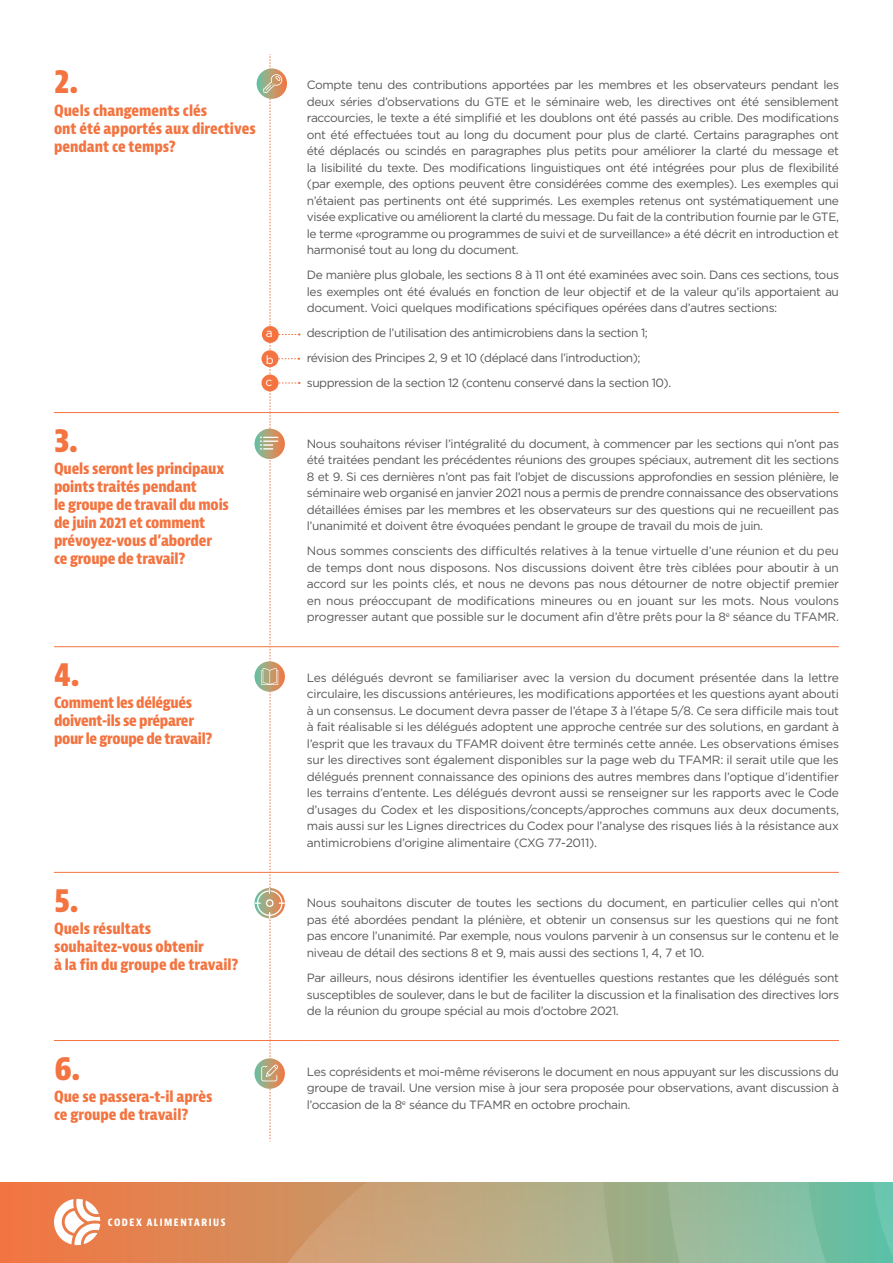
<style>
.page{position:relative;width:893px;height:1263px;background:#fff}
.page>*{position:absolute;margin:0;border:0;box-sizing:border-box;transform-origin:0 0}
.Questions{font:700 condensed 33px "Bernina Sans";color:#f37440}
.Questions-2{font:700 condensed 15px/18px "Bernina Sans";letter-spacing:-.01em;color:#f37440}
.t1{font:12px/16.5px "Gotham";letter-spacing:-.03em;color:#57585a;text-align:justify}
.t2{font:12px "Gotham";color:#fff}
.t3{font:700 condensed 9.9px "Bernina Sans";letter-spacing:.155em;color:#fff}
</style>
<div class="page">
<svg style="left:0;top:1182px;width:646px;height:81px;background:#dc8453"></svg>
<svg style="left:54px;top:1199px;width:46px;height:46px"></svg>
<svg style="left:180px;top:1141px;width:435px;height:122px"></svg>
<svg style="left:646px;top:1182px;width:214px;height:81px;background:#89bb9d"></svg>
<svg style="left:860px;top:1182px;width:33px;height:81px;background:#62c2a8"></svg>
<hr style="left:54px;top:646px;width:216px;height:1px;background:#f37440">
<hr style="left:270px;top:646px;width:37px;height:1px;background:#f37440">
<hr style="left:307px;top:646px;width:532px;height:1px;background:#f37440">
<hr style="left:54px;top:872px;width:216px;height:1px;background:#f37440">
<hr style="left:270px;top:872px;width:37px;height:1px;background:#f37440">
<hr style="left:307px;top:872px;width:532px;height:1px;background:#f37440">
<hr style="left:54px;top:412px;width:216px;height:1px;background:#f37440">
<hr style="left:270px;top:412px;width:37px;height:1px;background:#f37440">
<hr style="left:307px;top:412px;width:532px;height:1px;background:#f37440">
<hr style="left:54px;top:1040px;width:216px;height:1px;background:#f37440">
<hr style="left:270px;top:1040px;width:37px;height:1px;background:#f37440">
<hr style="left:307px;top:1040px;width:532px;height:1px;background:#f37440">
<svg style="left:254px;top:54px;width:46px;height:1087px"></svg>
<p class="Questions" style="left:54px;top:61px;width:26px">2.</p>
<p class="Questions-2" style="left:54px;top:102px;width:203px">Quels changements clés<br>ont été apportés aux directives pendant ce temps?</p>
<p class="Questions" style="left:54px;top:420px;width:26px">3.</p>
<p class="Questions-2" style="left:54px;top:460px;width:177px">Quels seront les principaux points traités pendant<br>le groupe de travail du mois de juin 2021 et comment prévoyez-vous d’aborder ce groupe de travail?</p>
<p class="t2" style="left:266px;top:325px;width:8px">a</p>
<p class="t2" style="left:266px;top:352px;width:9px">b</p>
<p class="t2" style="left:266px;top:374px;width:8px">c</p>
<p class="Questions" style="left:54px;top:654px;width:27px">4.</p>
<p class="Questions-2" style="left:54px;top:694px;width:160px">Comment les délégués doivent-ils se préparer pour le groupe de travail?</p>
<p class="Questions" style="left:54px;top:879px;width:26px">5.</p>
<p class="Questions-2" style="left:54px;top:920px;width:186px">Quels résultats souhaitez-vous obtenir<br>à la fin du groupe de travail?</p>
<p class="Questions" style="left:54px;top:1047px;width:28px">6.</p>
<p class="Questions-2" style="left:54px;top:1088px;width:160px">Que se passera-t-il après ce groupe de travail?</p>
<p class="t1" style="left:307px;top:76px;width:534px">Compte tenu des contributions apportées par les membres et les observateurs pendant les deux séries d’observations du GTE et le séminaire web, les directives ont été sensiblement raccourcies, le texte a été simplifié et les doublons ont été passés au crible. Des modifications ont été effectuées tout au long du document pour plus de clarté. Certains paragraphes ont été déplacés ou scindés en paragraphes plus petits pour améliorer la clarté du message et la lisibilité du texte. Des modifications linguistiques ont été intégrées pour plus de flexibilité (par exemple, des options peuvent être considérées comme des exemples). Les exemples qui n’étaient pas pertinents ont été supprimés. Les exemples retenus ont systématiquement une visée explicative ou améliorent la clarté du message. Du fait de la contribution fournie par le GTE, le terme «programme ou programmes de suivi et de surveillance» a été décrit en introduction et harmonisé tout au long du document.</p>
<p class="t1" style="left:307px;top:266px;width:534px">De manière plus globale, les sections 8 à 11 ont été examinées avec soin. Dans ces sections, tous les exemples ont été évalués en fonction de leur objectif et de la valeur qu’ils apportaient au document. Voici quelques modifications spécifiques opérées dans d’autres sections:</p>
<p class="t1" style="left:307px;top:324px;width:343px">description de l’utilisation des antimicrobiens dans la section 1;</p>
<p class="t1" style="left:307px;top:349px;width:335px">révision des Principes 2, 9 et 10 (déplacé dans l’introduction);</p>
<p class="t1" style="left:307px;top:374px;width:366px">suppression de la section 12 (contenu conservé dans la section 10).</p>
<p class="t1" style="left:307px;top:435px;width:534px">Nous souhaitons réviser l’intégralité du document, à commencer par les sections qui n’ont pas été traitées pendant les précédentes réunions des groupes spéciaux, autrement dit les sections 8 et 9. Si ces dernières n’ont pas fait l’objet de discussions approfondies en session plénière, le séminaire web organisé en janvier 2021 nous a permis de prendre connaissance des observations détaillées émises par les membres et les observateurs sur des questions qui ne recueillent pas l’unanimité et doivent être évoquées pendant le groupe de travail du mois de juin.</p>
<p class="t1" style="left:307px;top:542px;width:534px">Nous sommes conscients des difficultés relatives à la tenue virtuelle d’une réunion et du peu de temps dont nous disposons. Nos discussions doivent être très ciblées pour aboutir à un accord sur les points clés, et nous ne devons pas nous détourner de notre objectif premier en nous préoccupant de modifications mineures ou en jouant sur les mots. Nous voulons progresser autant que possible sur le document afin d’être prêts pour la 8<sup>e</sup> séance du TFAMR.</p>
<p class="t1" style="left:307px;top:669px;width:534px">Les délégués devront se familiariser avec la version du document présentée dans la lettre circulaire, les discussions antérieures, les modifications apportées et les questions ayant abouti à un consensus. Le document devra passer de l’étape 3 à l’étape 5/8. Ce sera difficile mais tout à fait réalisable si les délégués adoptent une approche centrée sur des solutions, en gardant à l’esprit que les travaux du TFAMR doivent être terminés cette année. Les observations émises sur les directives sont également disponibles sur la page web du TFAMR: il serait utile que les délégués prennent connaissance des opinions des autres membres dans l’optique d’identifier les terrains d’entente. Les délégués devront aussi se renseigner sur les rapports avec le Code d’usages du Codex et les dispositions/concepts/approches communs aux deux documents, mais aussi sur les Lignes directrices du Codex pour l’analyse des risques liés à la résistance aux antimicrobiens d’origine alimentaire (CXG 77-2011).</p>
<p class="t1" style="left:307px;top:895px;width:534px">Nous souhaitons discuter de toutes les sections du document, en particulier celles qui n’ont pas été abordées pendant la plénière, et obtenir un consensus sur les questions qui ne font pas encore l’unanimité. Par exemple, nous voulons parvenir à un consensus sur le contenu et le niveau de détail des sections 8 et 9, mais aussi des sections 1, 4, 7 et 10.</p>
<p class="t1" style="left:307px;top:969px;width:534px">Par ailleurs, nous désirons identifier les éventuelles questions restantes que les délégués sont susceptibles de soulever, dans le but de faciliter la discussion et la finalisation des directives lors de la réunion du groupe spécial au mois d’octobre 2021.</p>
<p class="t1" style="left:307px;top:1063px;width:534px">Les coprésidents et moi-même réviserons le document en nous appuyant sur les discussions du groupe de travail. Une version mise à jour sera proposée pour observations, avant discussion à l’occasion de la 8<sup>e</sup> séance du TFAMR en octobre prochain.</p>
<p class="t3" style="left:108px;top:1216px;width:119px">CODEX ALIMENTARIUS</p>
</div>
